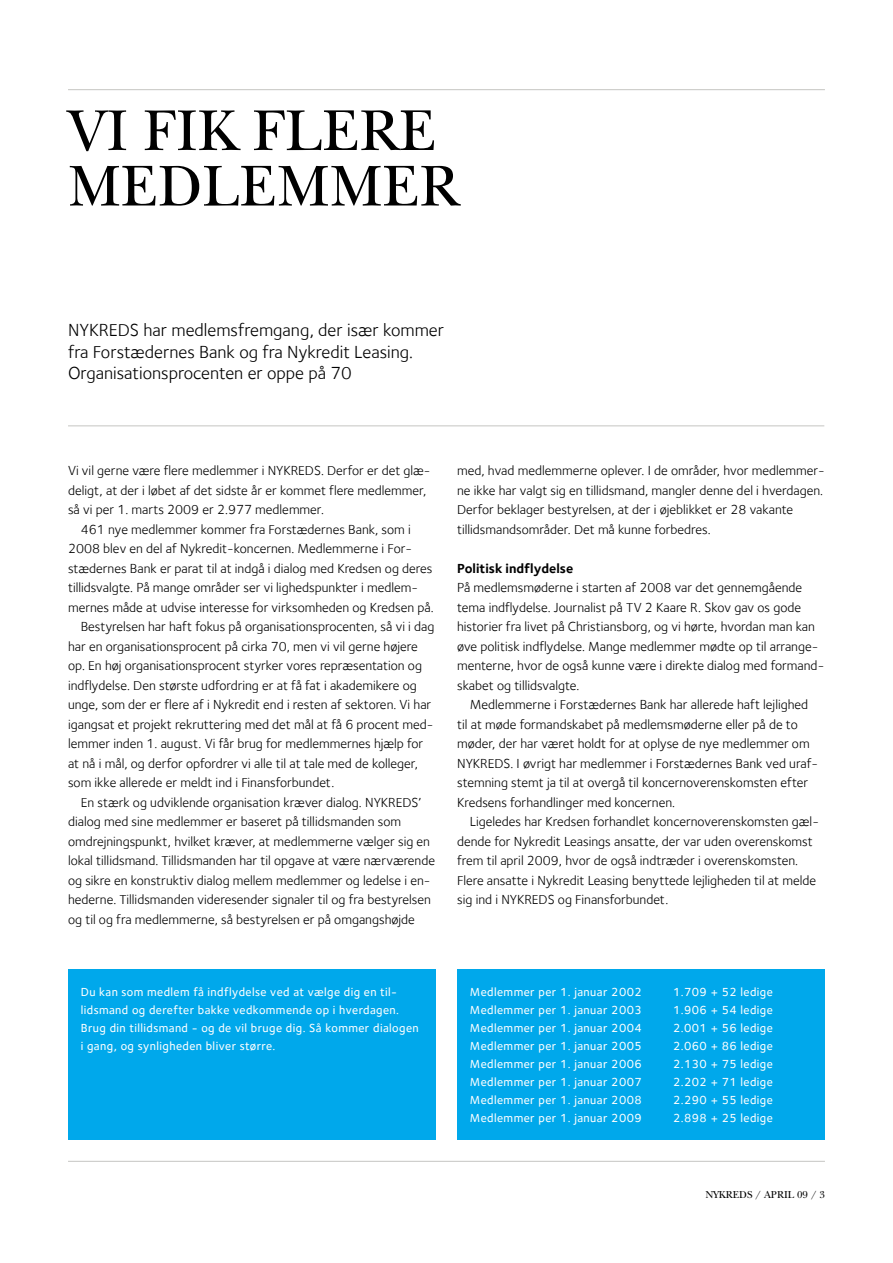
<style>
.page{position:relative;width:893px;height:1263px;background:#fff}
.page>*{position:absolute;margin:0;border:0;box-sizing:border-box;transform-origin:0 0}
.t1{font:60px/55.5px "New Baskerville";color:#000}
.t2{font:18px/21.6px "Foundry Sterling";color:#000}
.t3{font:13.5px/19.5px "Foundry Sterling";color:#000}
.t4{font:700 13.5px "Foundry Sterling";color:#000}
.t5{font:500 12px/18px "Foundry Sterling";letter-spacing:.035em;color:#fff}
.t6{font:10.5px "New Baskerville";color:#000}
</style>
<div class="page">
<hr style="left:68px;top:1161px;width:757px;height:1px;background:#c5c5c2">
<hr style="left:68px;top:89px;width:757px;height:1px;background:#c5c5c2">
<div style="left:457px;top:969px;width:368px;height:171px;background:#00a8eb"></div>
<hr style="left:68px;top:425px;width:756px;height:1px;background:#c5c5c2">
<div style="left:68px;top:969px;width:368px;height:171px;background:#00a8eb"></div>
<h1 class="t1" style="left:68px;top:103px;width:393px">VI FIK FLERE<br>MEDLEMMER</h1>
<h2 class="t2" style="left:68px;top:319px;width:378px">NYKREDS har medlemsfremgang, der især kommer fra Forstædernes Bank og fra Nykredit Leasing.<br>Organisationsprocenten er oppe på 70</h2>
<p class="t3" style="left:68px;top:461px;width:364px">Vi vil gerne være flere medlemmer i NYKREDS. Derfor er det glæ&shy;deligt, at der i løbet af det sidste år er kommet flere medlemmer, så vi per 1. marts 2009 er 2.977 medlemmer.</p>
<p class="t3" style="left:81px;top:519px;width:332px">461 nye medlemmer kommer fra Forstædernes Bank, som i</p>
<p class="t3" style="left:68px;top:539px;width:346px">2008 blev en del af Nykredit-koncernen. Medlemmerne i For-</p>
<p class="t3" style="left:68px;top:558px;width:366px">stædernes Bank er parat til at indgå i dialog med Kredsen og deres</p>
<p class="t3" style="left:68px;top:578px;width:352px">tillidsvalgte. På mange områder ser vi lighedspunkter i medlem-</p>
<p class="t3" style="left:68px;top:597px;width:367px">mernes måde at udvise interesse for virksomheden og Kredsen på.</p>
<p class="t3" style="left:81px;top:617px;width:355px">Bestyrelsen har haft fokus på organisationsprocenten, så vi i dag</p>
<p class="t3" style="left:68px;top:636px;width:351px">har en organisationsprocent på cirka 70, men vi vil gerne højere</p>
<p class="t3" style="left:68px;top:656px;width:355px">op. En høj organisationsprocent styrker vores repræsentation og</p>
<p class="t3" style="left:68px;top:675px;width:350px">indflydelse. Den største udfordring er at få fat i akademikere og</p>
<p class="t3" style="left:68px;top:695px;width:365px">unge, som der er flere af i Nykredit end i resten af sektoren. Vi har</p>
<p class="t3" style="left:68px;top:714px;width:367px">igangsat et projekt rekruttering med det mål at få 6 procent med-</p>
<p class="t3" style="left:68px;top:734px;width:357px">lemmer inden 1. august. Vi får brug for medlemmernes hjælp for</p>
<p class="t3" style="left:68px;top:753px;width:351px">at nå i mål, og derfor opfordrer vi alle til at tale med de kolleger,</p>
<p class="t3" style="left:68px;top:773px;width:268px">som ikke allerede er meldt ind i Finansforbundet.</p>
<p class="t3" style="left:81px;top:792px;width:342px">En stærk og udviklende organisation kræver dialog. NYKREDS’</p>
<p class="t3" style="left:68px;top:812px;width:335px">dialog med sine medlemmer er baseret på tillidsmanden som</p>
<p class="t3" style="left:68px;top:831px;width:364px">omdrejningspunkt, hvilket kræver, at medlemmerne vælger sig en</p>
<p class="t3" style="left:68px;top:851px;width:369px">lokal tillidsmand. Tillidsmanden har til opgave at være nærværende</p>
<p class="t3" style="left:68px;top:870px;width:364px">og sikre en konstruktiv dialog mellem medlemmer og ledelse i en-</p>
<p class="t3" style="left:68px;top:890px;width:364px">hederne. Tillidsmanden videresender signaler til og fra bestyrelsen</p>
<p class="t3" style="left:68px;top:909px;width:348px">og til og fra medlemmerne, så bestyrelsen er på omgangshøjde</p>
<p class="t3" style="left:457px;top:461px;width:369px">med, hvad medlemmerne oplever. I de områder, hvor medlemmer&shy;ne ikke har valgt sig en tillidsmand, mangler denne del i hverdagen.<br>Derfor beklager bestyrelsen, at der i øjeblikket er 28 vakante tillidsmandsområder. Det må kunne forbedres.</p>
<p class="t4" style="left:457px;top:560px;width:118px">Politisk indflydelse</p>
<p class="t3" style="left:457px;top:578px;width:369px">På medlemsmøderne i starten af 2008 var det gennemgående tema indflydelse. Journalist på TV 2 Kaare R. Skov gav os gode historier fra livet på Christiansborg, og vi hørte, hvordan man kan øve politisk indflydelse. Mange medlemmer mødte op til arrange&shy;menterne, hvor de også kunne være i direkte dialog med formand&shy;skabet og tillidsvalgte.</p>
<p class="t3" style="left:457px;top:695px;width:362px;text-indent:13px">Medlemmerne i Forstædernes Bank har allerede haft lejlighed til at møde formandskabet på medlemsmøderne eller på de to møder, der har været holdt for at oplyse de nye medlemmer om NYKREDS. I øvrigt har medlemmer i Forstædernes Bank ved uraf&shy;stemning stemt ja til at overgå til koncernoverenskomsten efter Kredsens forhandlinger med koncernen.</p>
<p class="t3" style="left:457px;top:812px;width:363px;text-indent:13px">Ligeledes har Kredsen forhandlet koncernoverenskomsten gæl&shy;dende for Nykredit Leasings ansatte, der var uden overenskomst frem til april 2009, hvor de også indtræder i overenskomsten.<br>Flere ansatte i Nykredit Leasing benyttede lejligheden til at melde sig ind i NYKREDS og Finansforbundet.</p>
<p class="t5" style="left:81px;top:983px;width:339px">Du kan som medlem få indflydelse ved at vælge dig en til&shy;lidsmand og derefter bakke vedkommende op i hverdagen.<br>Brug din tillidsmand - og de vil bruge dig. Så kommer dialogen i gang, og synligheden bliver større.</p>
<p class="t5" style="left:470px;top:983px;width:173px">Medlemmer per 1. januar 2002</p>
<p class="t5" style="left:673px;top:983px;width:101px">1.709 + 52 ledige</p>
<p class="t5" style="left:470px;top:1001px;width:173px">Medlemmer per 1. januar 2003</p>
<p class="t5" style="left:673px;top:1001px;width:101px">1.906 + 54 ledige</p>
<p class="t5" style="left:470px;top:1019px;width:173px">Medlemmer per 1. januar 2004</p>
<p class="t5" style="left:673px;top:1019px;width:101px">2.001 + 56 ledige</p>
<p class="t5" style="left:470px;top:1037px;width:173px">Medlemmer per 1. januar 2005</p>
<p class="t5" style="left:673px;top:1037px;width:101px">2.060 + 86 ledige</p>
<p class="t5" style="left:470px;top:1055px;width:173px">Medlemmer per 1. januar 2006</p>
<p class="t5" style="left:673px;top:1055px;width:101px">2.130 + 75 ledige</p>
<p class="t5" style="left:470px;top:1073px;width:173px">Medlemmer per 1. januar 2007</p>
<p class="t5" style="left:673px;top:1073px;width:101px">2.202 + 71 ledige</p>
<p class="t5" style="left:470px;top:1091px;width:173px">Medlemmer per 1. januar 2008</p>
<p class="t5" style="left:673px;top:1091px;width:101px">2.290 + 55 ledige</p>
<p class="t5" style="left:470px;top:1109px;width:173px">Medlemmer per 1. januar 2009</p>
<p class="t5" style="left:673px;top:1109px;width:101px">2.898 + 25 ledige</p>
<p class="t6" style="left:705px;top:1189px;width:8px">NYK</p>
<p class="t6" style="left:726px;top:1189px;width:101px">REDS / APRIL 09 / 3</p>
</div>
